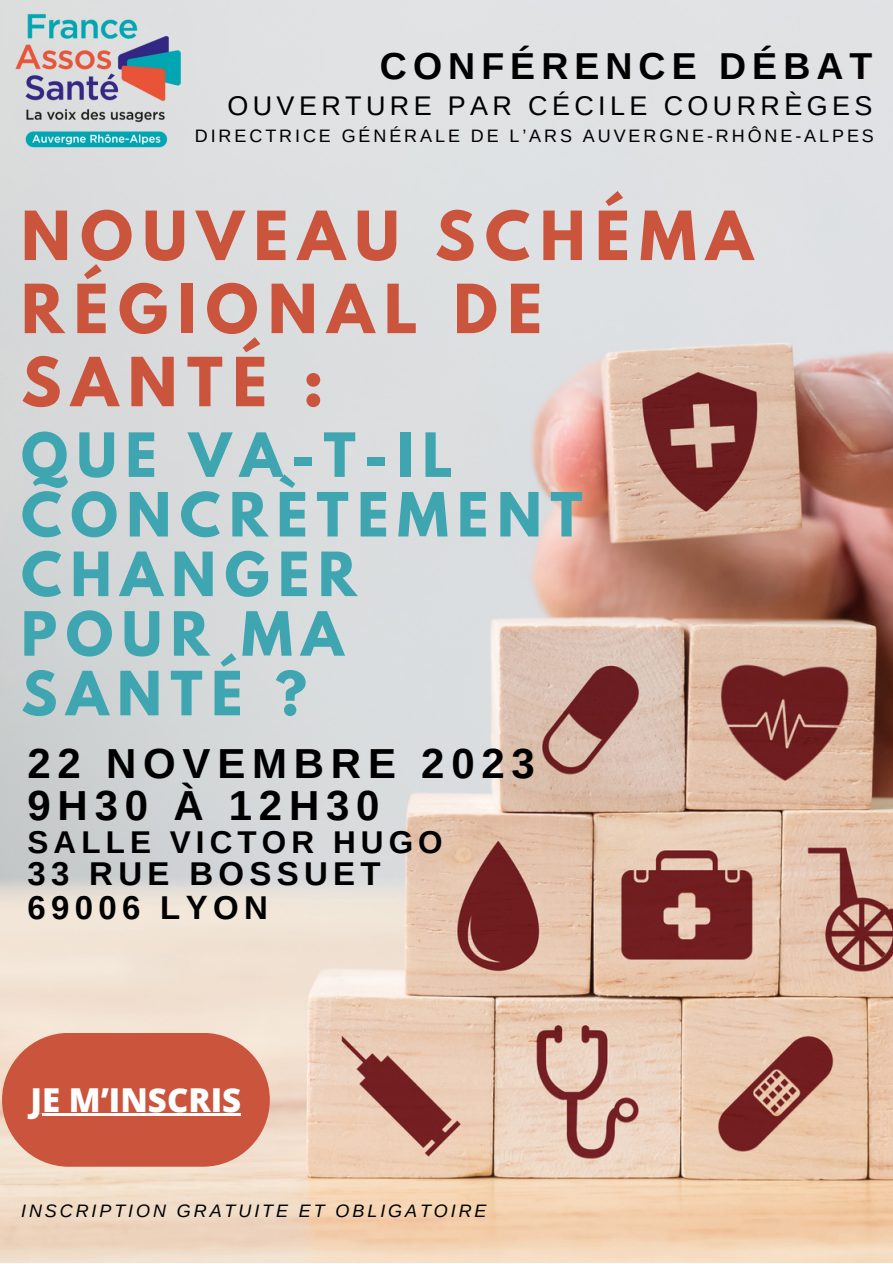
<style>
.page{position:relative;width:893px;height:1264px;background:#fff}
.page>*{position:absolute;margin:0;border:0;box-sizing:border-box;transform-origin:0 0}
.t1{font:700 60px/73.1px "League Spartan";letter-spacing:.16em;color:#cb543d}
.t2{font:700 54px/59.6px "League Spartan";letter-spacing:.16em;color:#3ea5b1}
.t3{font:700 42px "Arimo";letter-spacing:.16em;color:#000}
.t4{font:700 37.5px "Arimo";letter-spacing:.16em;color:#000}
.t5{font:700 33px "Arimo";letter-spacing:.16em;color:#000}
.t6{font:800 33px "Open Sans";color:#fff}
.t7{font:700 31.5px "Arimo";letter-spacing:.16em;color:#000}
.t8{font:27px "Arimo";letter-spacing:.16em;color:#000}
.t9{font:18px "Arimo";letter-spacing:.16em;color:#000}
.t10{font:italic 18px "Arimo";letter-spacing:.16em;color:#000}
</style>
<div class="page">
<img style="left:0;top:0;width:892px;height:1262px">
<img style="left:0;top:0;width:215px;height:173px">
<div style="left:2px;top:1032px;width:268px;height:134px;background:#cb543d;border-radius:67px"></div>
<hr style="left:31px;top:1113px;width:210px;height:3px;background:#fff">
<p class="t4" style="left:380px;top:45px;width:494px">CONFÉRENCE DÉBAT</p>
<p class="t8" style="left:227px;top:90px;width:646px">OUVERTURE PAR CÉCILE COURRÈGES</p>
<p class="t9" style="left:195px;top:125px;width:680px">DIRECTRICE GÉNÉRALE DE L’ARS AUVERGNE-RHÔNE-ALPES</p>
<p class="t1" style="left:21px;top:207px;width:733px">NOUVEAU SCHÉMA<br>RÉGIONAL DE<br>SANTÉ :</p>
<p class="t2" style="left:21px;top:432px;width:563px">QUE VA-T-IL<br>CONCRÈTEMENT<br>CHANGER<br>POUR MA<br>SANTÉ ?</p>
<p class="t3" style="left:27px;top:739px;width:509px">22 NOVEMBRE 2023</p>
<p class="t3" style="left:27px;top:782px;width:353px">9H30 À 12H30</p>
<p class="t7" style="left:27px;top:824px;width:417px">SALLE VICTOR HUGO</p>
<p class="t5" style="left:27px;top:855px;width:354px">33 RUE BOSSUET</p>
<p class="t5" style="left:27px;top:889px;width:242px">69006 LYON</p>
<p class="t6" style="left:31px;top:1076px;width:212px">JE M’INSCRIS</p>
<p class="t10" style="left:21px;top:1200px;width:467px">INSCRIPTION GRATUITE ET OBLIGATOIRE</p>
</div>
